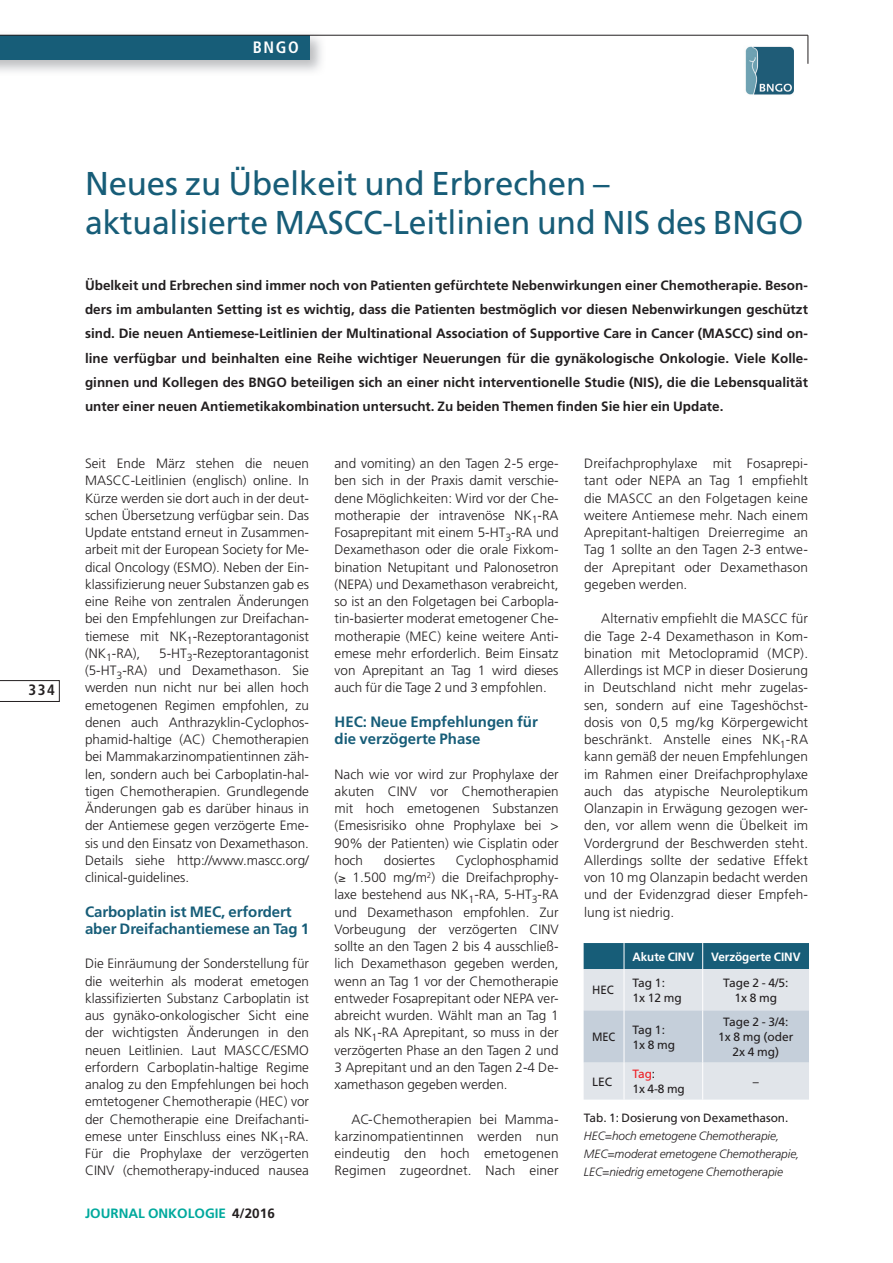
<style>
.page{position:relative;width:893px;height:1263px;background:#fff}
.page>*{position:absolute;margin:0;border:0;box-sizing:border-box;transform-origin:0 0}
.t1{font:33px/39.6px "Frutiger";letter-spacing:-.005em;color:#175d78}
.t2{font:700 condensed 16.5px "Frutiger";color:#fff}
.t3{font:700 15px/17.2px "Frutiger";letter-spacing:-.005em;color:#175d78}
.t4{font:700 condensed 15px "Frutiger";color:#231f20}
.t5{font:300 13.5px/17.2px "Frutiger";color:#231f20;text-align:justify}
.t6{font:700 13.5px/24px "Frutiger";color:#231f20;text-align:justify}
.t7{font:700 13.5px "Frutiger";color:#00a99d}
.t8{font:12px/15px "Frutiger";letter-spacing:-.005em;color:#231f20}
.t9{font:italic 300 12px/18px "Frutiger";letter-spacing:-.005em;color:#231f20}
.t10{font:700 12px "Frutiger";letter-spacing:-.005em;color:#fff}
.t11{font:12px "Frutiger";letter-spacing:-.005em;color:#231f20;scale:.96 1}
.t12{font:12px "Frutiger";letter-spacing:-.005em;color:#231f20;scale:.92 1}
.s1{color:#231f20}
.s2{color:#ee1d23}
</style>
<div class="page">
<img style="left:0;top:34px;width:326px;height:38px">
<div style="left:0;top:35px;width:309px;height:25px;background:#175d78"></div>
<hr style="left:0;top:35px;width:808px;height:1px;background:#231f20">
<svg style="left:0;top:680px;width:60px;height:22px"></svg>
<svg style="left:808px;top:35px;width:1px;height:29px"></svg>
<img style="left:745px;top:46px;width:48px;height:49px">
<svg style="left:584px;top:943px;width:225px;height:156px;background:#b6c7d2"></svg>
<p class="t2" style="left:253px;top:38px;width:48px">BNGO</p>
<p class="t4" style="left:28px;top:681px;width:28px">334</p>
<h1 class="t1" style="left:85px;top:163px;width:720px">Neues zu Übelkeit und Erbrechen –<br>aktualisierte MASCC-Leitlinien und NIS des BNGO</h1>
<p class="t6" style="left:85px;top:274px;width:724px">Übelkeit und Erbrechen sind immer noch von Patienten gefürchtete Nebenwirkungen einer Chemotherapie. Beson&shy;ders im ambulanten Setting ist es wichtig, dass die Patienten bestmöglich vor diesen Nebenwirkungen geschützt sind. Die neuen Antiemese-Leitlinien der Multinational Association of Supportive Care in Cancer (MASCC) sind on&shy;line verfügbar und beinhalten eine Reihe wichtiger Neuerungen für die gynäkologische Onkologie. Viele Kolle&shy;ginnen und Kollegen des BNGO beteiligen sich an einer nicht interventionelle Studie (NIS), die die Lebensqualität unter einer neuen Antiemetikakombination untersucht. Zu beiden Themen finden Sie hier ein Update.</p>
<p class="t5" style="left:85px;top:455px;width:226px">Seit Ende März stehen die neuen MASCC-Leitlinien (englisch) online. In Kürze werden sie dort auch in der deut&shy;schen Übersetzung verfügbar sein. Das Update entstand erneut in Zusammen&shy;arbeit mit der European Society for Me&shy;dical Oncology (ESMO). Neben der Ein&shy;klassifizierung neuer Substanzen gab es eine Reihe von zentralen Änderungen bei den Empfehlungen zur Dreifachan&shy;tiemese mit NK<sub>1</sub>-Rezeptorantagonist (NK<sub>1</sub>-RA),</p>
<p class="t5" style="left:85px;top:645px;width:226px;text-indent:74px">5-HT<sub>3</sub>-Rezeptorantagonist (5-HT<sub>3</sub>-RA) und Dexamethason. Sie werden nun nicht nur bei allen hoch emetogenen Regimen empfohlen, zu denen auch Anthrazyklin-Cyclophos&shy;phamid-haltige (AC) Chemotherapien bei Mammakarzinompatientinnen zäh&shy;len, sondern auch bei Carboplatin-hal&shy;tigen Chemotherapien. Grundlegende Änderungen gab es darüber hinaus in der Antiemese gegen verzögerte Eme&shy;sis und den Einsatz von Dexamethason.<br>Details siehe http://www.mascc.org/ clinical-guidelines.</p>
<p class="t3" style="left:85px;top:903px;width:226px">Carboplatin ist MEC, erfordert aber Dreifachantiemese an Tag 1</p>
<p class="t5" style="left:85px;top:955px;width:226px">Die Einräumung der Sonderstellung für die weiterhin als moderat emetogen klassifizierten Substanz Carboplatin ist aus gynäko-onkologischer Sicht eine der wichtigsten Änderungen in den neuen Leitlinien. Laut MASCC/ESMO erfordern Carboplatin-haltige Regime analog zu den Empfehlungen bei hoch emtetogener Chemotherapie (HEC) vor der Chemotherapie eine Dreifachanti&shy;emese unter Einschluss eines NK<sub>1</sub>-RA.<br>Für die Prophylaxe der verzögerten CINV (chemotherapy-induced nausea</p>
<p class="t7" style="left:85px;top:1205px;width:191px">JOURNAL ONKOLOGIE <span class="s1">4/2016</span></p>
<p class="t5" style="left:335px;top:455px;width:226px">and vomiting) an den Tagen 2-5 erge&shy;ben sich in der Praxis damit verschie&shy;dene Möglichkeiten: Wird vor der Che&shy;motherapie der intravenöse NK<sub>1</sub>-RA Fosaprepitant mit einem 5-HT<sub>3</sub>-RA und Dexamethason oder die orale Fixkom&shy;bination Netupitant und Palonosetron (NEPA) und Dexamethason verabreicht, so ist an den Folgetagen bei Carbopla&shy;tin-basierter moderat emetogener Che&shy;motherapie (MEC) keine weitere Anti&shy;emese mehr erforderlich. Beim Einsatz von Aprepitant an Tag 1 wird dieses auch für die Tage 2 und 3 empfohlen.</p>
<p class="t3" style="left:335px;top:713px;width:205px">HEC: Neue Empfehlungen für die verzögerte Phase</p>
<p class="t5" style="left:335px;top:765px;width:226px">Nach wie vor wird zur Prophylaxe der akuten CINV vor Chemotherapien mit hoch emetogenen Substanzen (Emesisrisiko ohne Prophylaxe bei &gt; 90% der Patienten) wie Cisplatin oder hoch</p>
<p class="t5" style="left:335px;top:852px;width:226px;text-indent:121px">Cyclophosphamid (≥ 1.500 mg/m<sup>2</sup>) die Dreifachprophy&shy;laxe bestehend aus NK<sub>1</sub>-RA, 5-HT<sub>3</sub>-RA und Dexamethason empfohlen. Zur Vorbeugung der verzögerten CINV sollte an den Tagen 2 bis 4 ausschließ&shy;lich Dexamethason gegeben werden, wenn an Tag 1 vor der Chemotherapie entweder Fosaprepitant oder NEPA ver&shy;abreicht wurden. Wählt man an Tag 1 als NK<sub>1</sub>-RA Aprepitant, so muss in der verzögerten Phase an den Tagen 2 und 3 Aprepitant und an den Tagen 2-4 De&shy;xamethason gegeben werden.</p>
<p class="t5" style="left:335px;top:1110px;width:226px;text-indent:17px">AC-Chemotherapien bei Mamma&shy;karzinompatientinnen werden nun eindeutig den hoch emetogenen Regimen zugeordnet. Nach einer</p>
<p class="t5" style="left:384px;top:852px;width:53px">dosiertes</p>
<p class="t5" style="left:584px;top:455px;width:226px">Dreifachprophylaxe mit Fosaprepi&shy;tant oder NEPA an Tag 1 empfiehlt die MASCC an den Folgetagen keine weitere Antiemese mehr. Nach einem Aprepitant-haltigen Dreierregime an Tag 1 sollte an den Tagen 2-3 entwe&shy;der Aprepitant oder Dexamethason gegeben werden.</p>
<p class="t5" style="left:584px;top:610px;width:226px;text-indent:17px">Alternativ empfiehlt die MASCC für die Tage 2-4 Dexamethason in Kom&shy;bination mit Metoclopramid (MCP).<br>Allerdings ist MCP in dieser Dosierung in Deutschland nicht mehr zugelas&shy;sen, sondern auf eine Tageshöchst&shy;dosis von 0,5 mg/kg Körpergewicht beschränkt. Anstelle eines NK<sub>1</sub>-RA kann gemäß der neuen Empfehlungen im Rahmen einer Dreifachprophylaxe auch das atypische Neuroleptikum Olanzapin in Erwägung gezogen wer&shy;den, vor allem wenn die Übelkeit im Vordergrund der Beschwerden steht.<br>Allerdings sollte der sedative Effekt von 10 mg Olanzapin bedacht werden und der Evidenzgrad dieser Empfeh&shy;lung ist niedrig.</p>
<p class="t10" style="left:632px;top:949px;width:63px">Akute CINV</p>
<p class="t10" style="left:711px;top:949px;width:91px">Verzögerte CINV</p>
<p class="t11" style="left:592px;top:983px;width:24px">HEC</p>
<p class="t8" style="left:632px;top:975px;width:51px">Tag 1:<br>1x 12 mg</p>
<p class="t8" style="left:723px;top:975px;width:67px;text-align:center">Tage 2 - 4/5:<br>1x 8 mg</p>
<p class="t12" style="left:592px;top:1030px;width:27px">MEC</p>
<p class="t8" style="left:632px;top:1022px;width:44px">Tag 1:<br>1x 8 mg</p>
<p class="t8" style="left:718px;top:1014px;width:77px;text-align:center">Tage 2 - 3/4:<br>1x 8 mg (oder<br>2x 4 mg)</p>
<p class="t8" style="left:592px;top:1074px;width:22px">LEC</p>
<p class="t8" style="left:632px;top:1066px;width:54px"><span class="s2">Tag</span>:<br>1x 4-8 mg</p>
<p class="t8" style="left:753px;top:1074px;width:7px">–</p>
<p class="t8" style="left:584px;top:1110px;width:206px">Tab. 1: Dosierung von Dexamethason.</p>
<p class="t9" style="left:584px;top:1127px;width:217px">HEC=hoch emetogene Chemotherapie,<br>MEC=moderat emetogene Chemotherapie,<br>LEC=niedrig emetogene Chemotherapie</p>
</div>
